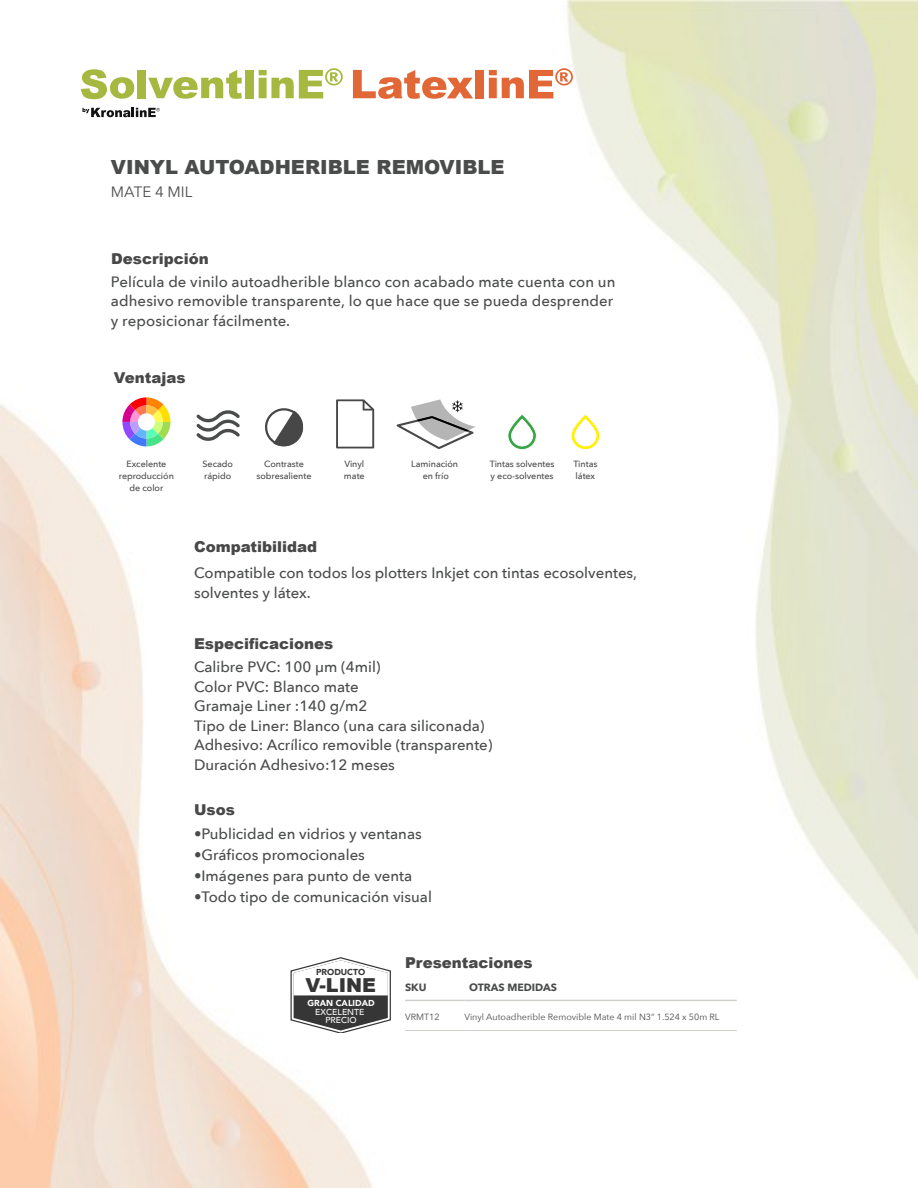
<style>
.page{position:relative;width:918px;height:1188px;background:#fff}
.page>*{position:absolute;margin:0;border:0;box-sizing:border-box;transform-origin:0 0}
.t1{font:900 19.5px "Arial";color:#4a4c4b}
.t2{font:900 19.2px "Arial";color:#363636}
.t3{font:500 15px/19.5px "Avenir Next";color:#4a4c4b}
.t4{font:900 15px "Arial";color:#484848}
.t5{font:15px "Avenir Next";color:#4a4c4b}
.t6{font:700 10.5px "Avenir Next";color:#4a4c4b}
.t7{font:500 9px/12px "Avenir Next";letter-spacing:-.005em;color:#4a4c4b}
.t8{font:9px "Avenir Next";color:#4a4c4b}
.t9{font:500 8.7px/8.6px "Avenir";color:#fff;text-align:center}
.t10{font:900 8.7px "Avenir";color:#fff}
.t11{font:900 8.7px "Avenir";color:#363636}
</style>
<div class="page">
<img style="left:0;top:0;width:918px;height:1188px">
<svg style="left:82px;top:108px;width:78px;height:9px"></svg>
<svg style="left:81px;top:69px;width:53px;height:30px"></svg>
<div style="left:138px;top:70px;width:8px;height:28px;background:#a6b83f"></div>
<svg style="left:148px;top:70px;width:94px;height:29px"></svg>
<div style="left:246px;top:70px;width:8px;height:28px;background:#a6b83f"></div>
<svg style="left:259px;top:68px;width:84px;height:30px"></svg>
<svg style="left:353px;top:70px;width:120px;height:29px"></svg>
<div style="left:476px;top:70px;width:8px;height:28px;background:#e26736"></div>
<svg style="left:489px;top:68px;width:84px;height:30px"></svg>
<hr style="left:405px;top:1030px;width:60px;height:1px;background:#ced1cb">
<hr style="left:465px;top:1030px;width:272px;height:1px;background:#ced1cb">
<hr style="left:405px;top:1000px;width:60px;height:1px;background:#ced1cb">
<hr style="left:465px;top:1000px;width:272px;height:1px;background:#ced1cb">
<svg style="left:290px;top:957px;width:102px;height:75px"></svg>
<svg style="left:507px;top:414px;width:30px;height:36px"></svg>
<svg style="left:571px;top:414px;width:29px;height:36px"></svg>
<svg style="left:122px;top:397px;width:48px;height:49px"></svg>
<svg style="left:196px;top:410px;width:44px;height:31px"></svg>
<svg style="left:397px;top:399px;width:79px;height:50px"></svg>
<svg style="left:336px;top:399px;width:38px;height:49px"></svg>
<svg style="left:263px;top:406px;width:43px;height:43px"></svg>
<h1 class="t1" style="left:111px;top:153px;width:395px">VINYL AUTOADHERIBLE REMOVIBLE</h1>
<p class="t5" style="left:111px;top:179px;width:83px">MATE 4 MIL</p>
<p class="t4" style="left:111px;top:247px;width:99px">Descripción</p>
<p class="t3" style="left:111px;top:271px;width:506px">Película de vinilo autoadherible blanco con acabado mate cuenta con un adhesivo removible transparente, lo que hace que se pueda desprender y reposicionar fácilmente.</p>
<p class="t4" style="left:114px;top:366px;width:73px">Ventajas</p>
<p class="t7" style="left:119px;top:457px;width:56px;text-align:center">Excelente reproducción de color</p>
<p class="t7" style="left:203px;top:457px;width:32px">Secado rápido</p>
<p class="t7" style="left:411px;top:457px;width:49px;text-align:center">Laminación en frío</p>
<p class="t7" style="left:257px;top:457px;width:56px;text-align:center">Contraste sobresaliente</p>
<p class="t7" style="left:344px;top:457px;width:22px">Vinyl mate</p>
<p class="t4" style="left:194px;top:535px;width:125px">Compatibilidad</p>
<p class="t7" style="left:490px;top:457px;width:66px">Tintas solventes y eco-solventes</p>
<p class="t7" style="left:573px;top:457px;width:26px">Tintas látex</p>
<p class="t3" style="left:194px;top:563px;width:445px">Compatible con todos los plotters Inkjet con tintas ecosolventes, solventes y látex.</p>
<p class="t4" style="left:194px;top:633px;width:141px">Especificaciones</p>
<p class="t3" style="left:194px;top:657px;width:300px">Calibre PVC: 100 μm (4mil)<br>Color PVC: Blanco mate<br>Gramaje Liner :140 g/m2<br>Tipo de Liner: Blanco (una cara siliconada)<br>Adhesivo: Acrílico removible (transparente)<br>Duración Adhesivo:12 meses</p>
<p class="t4" style="left:194px;top:799px;width:42px">Usos</p>
<p class="t3" style="left:194px;top:823px;width:229px">•Publicidad en vidrios y ventanas</p>
<p class="t3" style="left:194px;top:844px;width:172px">•Gráficos promocionales</p>
<p class="t3" style="left:194px;top:865px;width:220px">•Imágenes para punto de venta</p>
<p class="t3" style="left:194px;top:886px;width:239px">•Todo tipo de comunicación visual</p>
<p class="t11" style="left:316px;top:965px;width:51px">PRODUCTO</p>
<p class="t2" style="left:305px;top:971px;width:72px">V-LINE</p>
<p class="t10" style="left:307px;top:995px;width:69px">GRAN CALIDAD</p>
<p class="t9" style="left:315px;top:1007px;width:51px">EXCELENTE<br>PRECIO</p>
<p class="t4" style="left:405px;top:951px;width:129px">Presentaciones</p>
<p class="t6" style="left:405px;top:978px;width:23px">SKU</p>
<p class="t6" style="left:469px;top:978px;width:89px">OTRAS MEDIDAS</p>
<p class="t8" style="left:405px;top:1009px;width:36px">VRMT12</p>
<p class="t8" style="left:465px;top:1009px;width:256px">Vinyl Autoadherible Removible Mate 4 mil N3” 1.524 x 50m RL</p>
</div>
